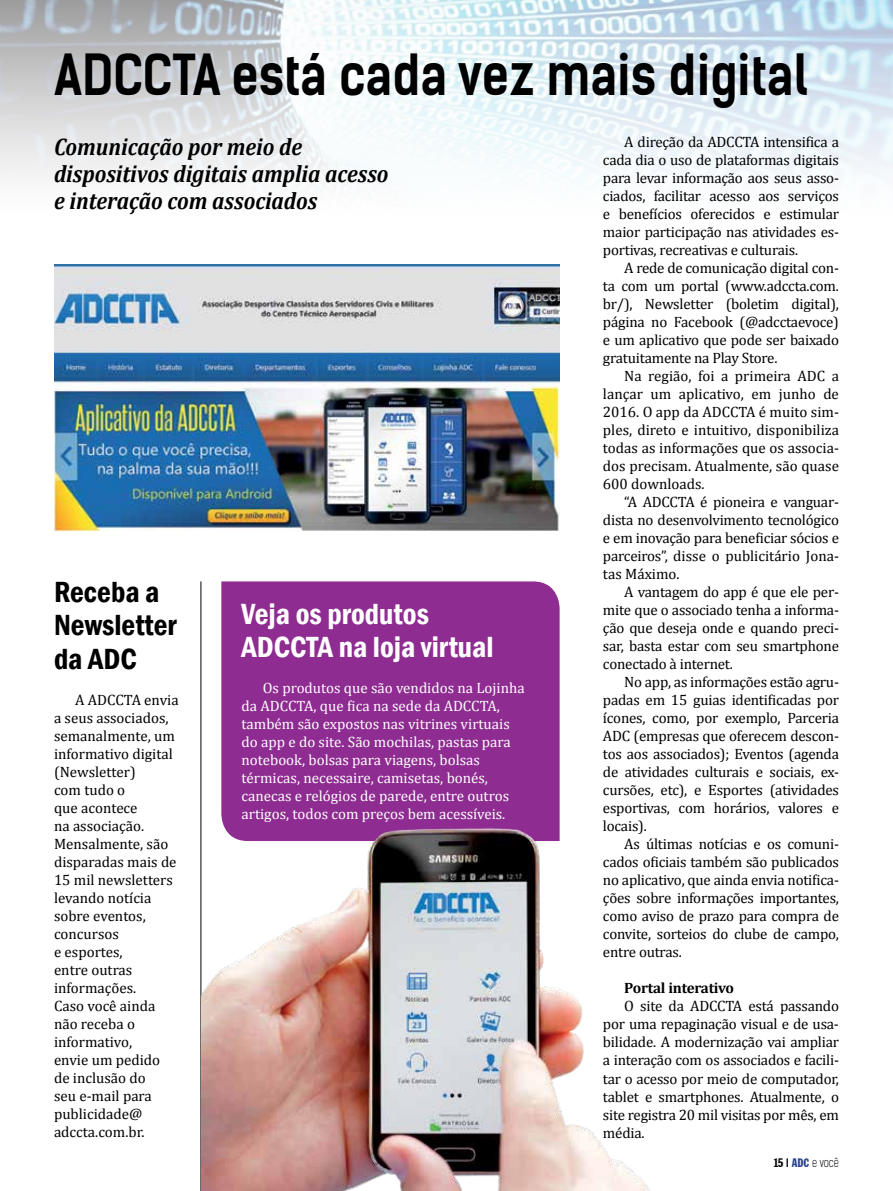
<style>
.page{position:relative;width:893px;height:1191px;background:#fff}
.page>*{position:absolute;margin:0;border:0;box-sizing:border-box;transform-origin:0 0}
.t1{font:700 54px "Kelson Sans";color:#000;scale:.9 1}
.t2{font:600 condensed 30px/33px "Franklin Gothic";color:#fff}
.t3{font:600 condensed 30px/33px "Franklin Gothic";color:#000}
.t4{font:italic 700 24px/27px "Cambria";color:#000;scale:.9 1}
.t5{font:15px/18px "Cambria";letter-spacing:-.01em;color:#000;text-align:justify}
.t6{font:15px/18px "Cambria";color:#fff}
.t7{font:700 15px "Cambria";letter-spacing:-.015em;color:#000}
.t8{font:300 12px "Kelson Sans";color:#000;scale:.9 1}
.s1{font-family:"Franklin Gothic";font-weight:400;font-stretch:extra-condensed}
.s2{font-family:"Franklin Gothic";font-weight:400;font-stretch:extra-condensed;color:#25408f}
</style>
<div class="page">
<img style="left:0;top:0;width:893px;height:178px">
<img style="left:54px;top:264px;width:506px;height:267px">
<div style="left:221px;top:581px;width:339px;height:232px;background:#8e2c91"></div>
<hr style="left:201px;top:581px;width:1px;height:610px;background:#000">
<img style="left:201px;top:813px;width:449px;height:378px">
<h1 class="t1" style="left:54px;top:41px;width:840px">ADCCTA está cada vez mais digital</h1>
<h3 class="t4" style="left:54px;top:133px;width:373px">Comunicação por meio de dispositivos digitais amplia acesso e interação com associados</h3>
<p class="t5" style="left:603px;top:133px;width:238px;text-indent:21px">A direção da ADCCTA intensifica a cada dia o uso de plataformas digitais para levar informação aos seus asso&shy;ciados, facilitar acesso aos serviços e benefícios oferecidos e estimular maior participação nas atividades es&shy;portivas, recreativas e culturais.</p>
<p class="t5" style="left:603px;top:259px;width:238px;text-indent:21px">A rede de comunicação digital con&shy;ta com um portal (www.adccta.com. br/), Newsletter (boletim digital), página no Facebook (@adcctaevoce) e um aplicativo que pode ser baixado gratuitamente na Play Store.</p>
<p class="t5" style="left:603px;top:367px;width:238px;text-indent:21px">Na região, foi a primeira ADC a lançar um aplicativo, em junho de 2016. O app da ADCCTA é muito sim&shy;ples, direto e intuitivo, disponibiliza todas as informações que os associa&shy;dos precisam. Atualmente, são quase 600 downloads.</p>
<p class="t5" style="left:603px;top:493px;width:238px;text-indent:21px">“A ADCCTA é pioneira e vanguar&shy;dista no desenvolvimento tecnológico e em inovação para beneficiar sócios e parceiros”, disse o publicitário Jona&shy;tas Máximo.</p>
<p class="t5" style="left:603px;top:583px;width:237px;text-indent:21px">A vantagem do app é que ele per&shy;mite que o associado tenha a informa&shy;ção que deseja onde e quando preci&shy;sar, basta estar com seu smartphone conectado à internet.</p>
<p class="t5" style="left:603px;top:673px;width:238px;text-indent:21px">No app, as informações estão agru&shy;padas em 15 guias identificadas por ícones, como, por exemplo, Parceria ADC (empresas que oferecem descon&shy;tos aos associados); Eventos (agenda de atividades culturais e sociais, ex&shy;cursões, etc), e Esportes (atividades esportivas, com horários, valores e locais).</p>
<p class="t5" style="left:603px;top:835px;width:238px;text-indent:21px">As últimas notícias e os comuni&shy;cados oficiais também são publicados no aplicativo, que ainda envia notifica&shy;ções sobre informações importantes, como aviso de prazo para compra de convite, sorteios do clube de campo, entre outras.</p>
<p class="t7" style="left:624px;top:977px;width:111px">Portal interativo</p>
<p class="t5" style="left:603px;top:997px;width:238px;text-indent:21px">O site da ADCCTA está passando por uma repaginação visual e de usa&shy;bilidade. A modernização vai ampliar a interação com os associados e facili&shy;tar o acesso por meio de computador, tablet e smartphones. Atualmente, o site registra 20 mil visitas por mês, em média.</p>
<h2 class="t3" style="left:54px;top:575px;width:124px">Receba a<br>Newsletter da ADC</h2>
<p class="t5" style="left:54px;top:690px;width:126px;text-align:left;text-indent:21px">A ADCCTA envia a seus associados, semanalmente, um informativo digital (Newsletter)<br>com tudo o<br>que acontece<br>na associação.<br>Mensalmente, são disparadas mais de<br>15 mil newsletters levando notícia sobre eventos, concursos<br>e esportes,<br>entre outras informações.<br>Caso você ainda não receba o informativo,<br>envie um pedido de inclusão do<br>seu e-mail para publicidade@ adccta.com.br.</p>
<h2 class="t2" style="left:242px;top:597px;width:254px">Veja os produtos<br>ADCCTA na loja virtual</h2>
<p class="t6" style="left:242px;top:678px;width:285px;text-indent:21px">Os produtos que são vendidos na Lojinha da ADCCTA, que fica na sede da ADCCTA, também são expostos nas vitrines virtuais do app e do site. São mochilas, pastas para notebook, bolsas para viagens, bolsas térmicas, necessaire, camisetas, bonés, canecas e relógios de parede, entre outros artigos, todos com preços bem acessíveis.</p>
<p class="t8" style="left:774px;top:1155px;width:74px"><span class="s1">15 |</span> <span class="s2">ADC</span> e você</p>
</div>
